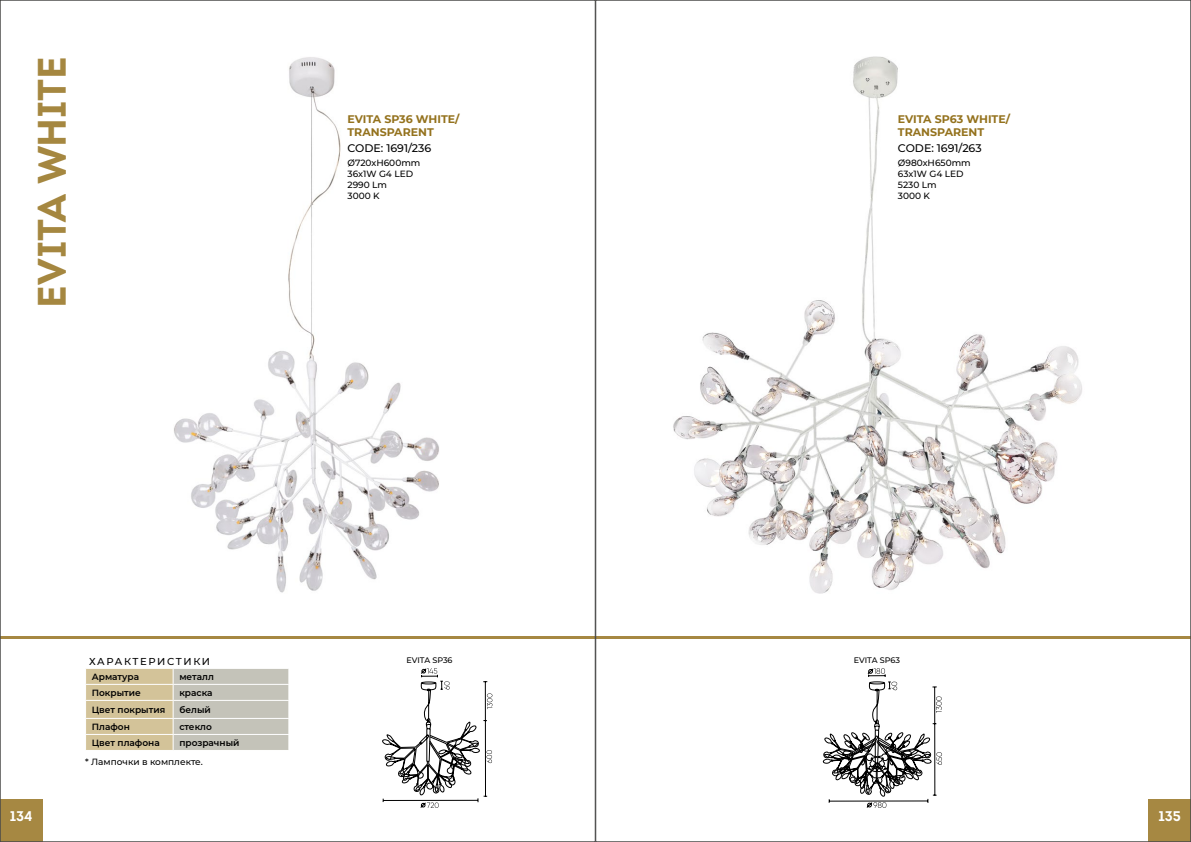
<style>
.page{position:relative;width:1191px;height:842px;background:#fff}
.page>*{position:absolute;margin:0;border:0;box-sizing:border-box;transform-origin:0 0}
.t1{font:39.7px "Intro Bold Alt";letter-spacing:-.005em;color:#a58740}
.t2{font:14px "Intro Bold Alt";color:#fff}
.t3{font:700 11px/13.2px "Montserrat";color:#94721d}
.t4{font:500 11px "Montserrat";color:#000}
.t5{font:500 10px "Montserrat";letter-spacing:.165em;color:#000}
.t6{font:500 9px/11px "Montserrat";color:#000}
.t7{font:600 9px "Montserrat";color:#000}
.t8{font:500 8px "Montserrat";letter-spacing:-.005em;color:#000}
</style>
<div class="page">
<div style="left:0;top:799px;width:43px;height:43px;background:#a68842"></div>
<div style="left:1148px;top:799px;width:43px;height:43px;background:#a68842"></div>
<hr style="left:0;top:636px;width:1191px;height:3px;background:#a68842">
<img style="left:174px;top:57px;width:265px;height:536px">
<img style="left:673px;top:57px;width:409px;height:536px">
<svg style="left:86px;top:668px;width:203px;height:82px;background:#cdc7b0"></svg>
<svg style="left:382px;top:668px;width:110px;height:140px"></svg>
<svg style="left:822px;top:668px;width:120px;height:140px"></svg>
<h1 class="t1" style="left:27px;top:308px;width:253px;rotate:-90deg">EVITA WHITE</h1>
<p class="t3" style="left:347px;top:113px;width:114px">EVITA SP36 WHITE/<br>TRANSPARENT</p>
<p class="t4" style="left:347px;top:142px;width:85px">CODE: 1691/236</p>
<p class="t6" style="left:347px;top:158px;width:74px">Ø720хН600mm<br>36x1W G4 LED<br>2990 Lm<br>3000 K</p>
<p class="t3" style="left:898px;top:113px;width:114px">EVITA SP63 WHITE/<br>TRANSPARENT</p>
<p class="t4" style="left:898px;top:142px;width:85px">CODE: 1691/263</p>
<p class="t6" style="left:898px;top:158px;width:74px">Ø980хН650mm<br>63x1W G4 LED<br>5230 Lm<br>3000 K</p>
<p class="t5" style="left:89px;top:655px;width:122px">ХАРАКТЕРИСТИКИ</p>
<p class="t7" style="left:92px;top:671px;width:49px">Арматура</p>
<p class="t7" style="left:179px;top:671px;width:36px">металл</p>
<p class="t7" style="left:92px;top:687px;width:51px">Покрытие</p>
<p class="t7" style="left:179px;top:687px;width:35px">краска</p>
<p class="t7" style="left:92px;top:704px;width:75px">Цвет покрытия</p>
<p class="t7" style="left:180px;top:704px;width:33px">белый</p>
<p class="t7" style="left:92px;top:721px;width:40px">Плафон</p>
<p class="t7" style="left:179px;top:721px;width:34px">стекло</p>
<p class="t7" style="left:92px;top:737px;width:69px">Цвет плафона</p>
<p class="t7" style="left:179px;top:737px;width:62px">прозрачный</p>
<p class="t6" style="left:85px;top:756px;width:119px">* Лампочки в комплектe.</p>
<p class="t8" style="left:407px;top:656px;width:47px">EVITA SP36</p>
<p class="t8" style="left:854px;top:656px;width:48px">EVITA SP63</p>
<h2 class="t2" style="left:10px;top:807px;width:24px">134</h2>
<h2 class="t2" style="left:1158px;top:807px;width:24px">135</h2>
</div>
